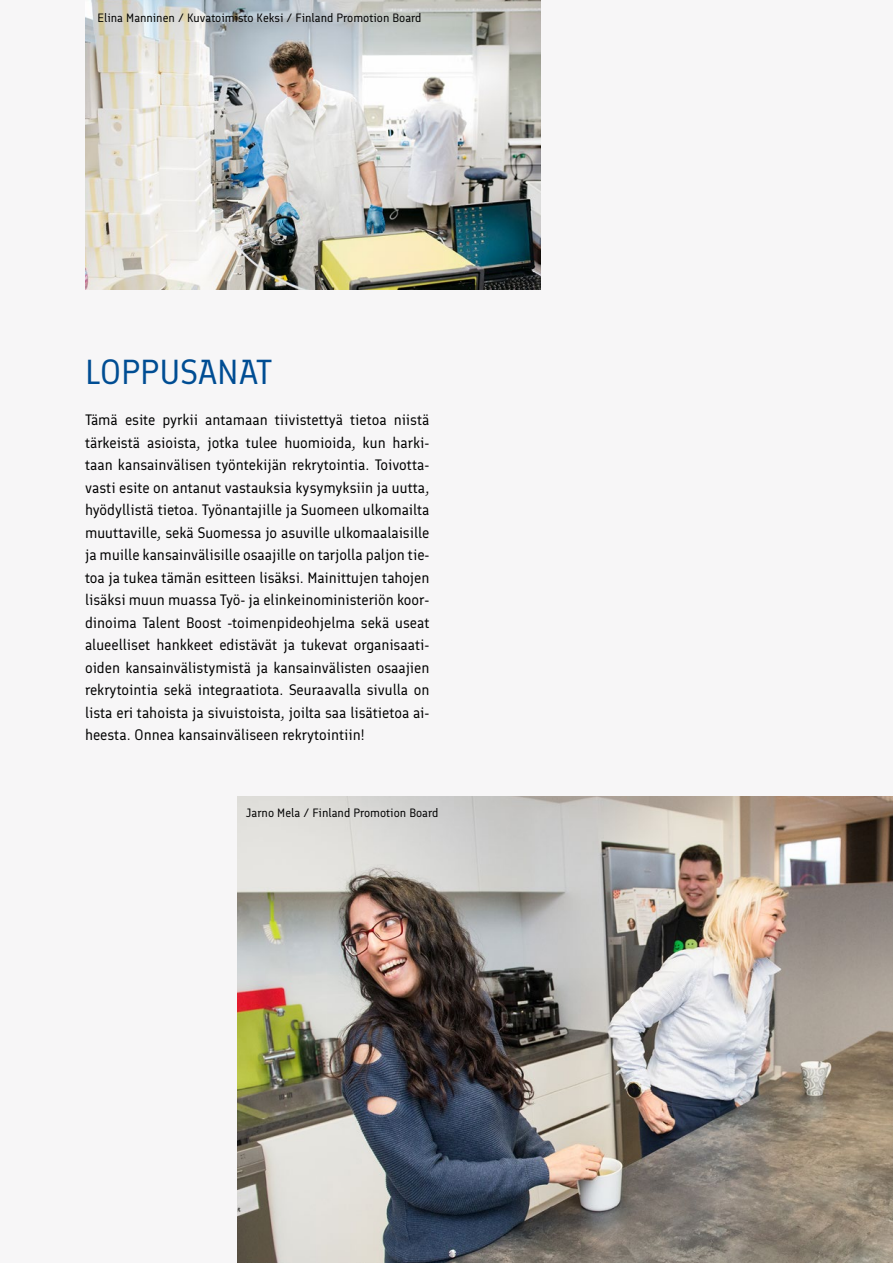
<style>
.page{position:relative;width:893px;height:1263px;background:#f7f6f7}
.page>*{position:absolute;margin:0;border:0;box-sizing:border-box;transform-origin:0 0}
.H2_sininen_copy{font:34.5px "Finlandica";color:#004d93}
.Leipis{font:15px/22.5px "Finlandica";color:#000;text-align:justify}
.kuvateksti{font:12px "Finlandica";color:#000}
</style>
<div class="page">
<img style="left:237px;top:796px;width:656px;height:467px">
<img style="left:85px;top:0;width:455px;height:290px">
<p class="kuvateksti" style="left:97px;top:11px;width:326px">Elina Manninen / Kuvatoimisto Keksi / Finland Promotion Board</p>
<p class="H2_sininen_copy" style="left:85px;top:351px;width:189px">LOPPUSANAT</p>
<p class="Leipis" style="left:85px;top:409px;width:346px">Tämä esite pyrkii antamaan tiivistettyä tietoa niistä tärkeistä asioista, jotka tulee huomioida, kun harki&shy;taan kansainvälisen työntekijän rekrytointia. Toivotta&shy;vasti esite on antanut vastauksia kysymyksiin ja uutta, hyödyllistä tietoa. Työnantajille ja Suomeen ulkomailta muuttaville, sekä Suomessa jo asuville ulkomaalaisille ja muille kansainvälisille osaajille on tarjolla paljon tie&shy;toa ja tukea tämän esitteen lisäksi. Mainittujen tahojen lisäksi muun muassa Työ- ja elinkeinoministeriön koor&shy;dinoima Talent Boost -toimenpideohjelma sekä useat alueelliset hankkeet edistävät ja tukevat organisaati&shy;oiden kansainvälistymistä ja kansainvälisten osaajien rekrytointia sekä integraatiota. Seuraavalla sivulla on lista eri tahoista ja sivuistoista, joilta saa lisätietoa ai&shy;heesta. Onnea kansainväliseen rekrytointiin!</p>
<p class="kuvateksti" style="left:246px;top:805px;width:194px">Jarno Mela / Finland Promotion Board</p>
</div>
